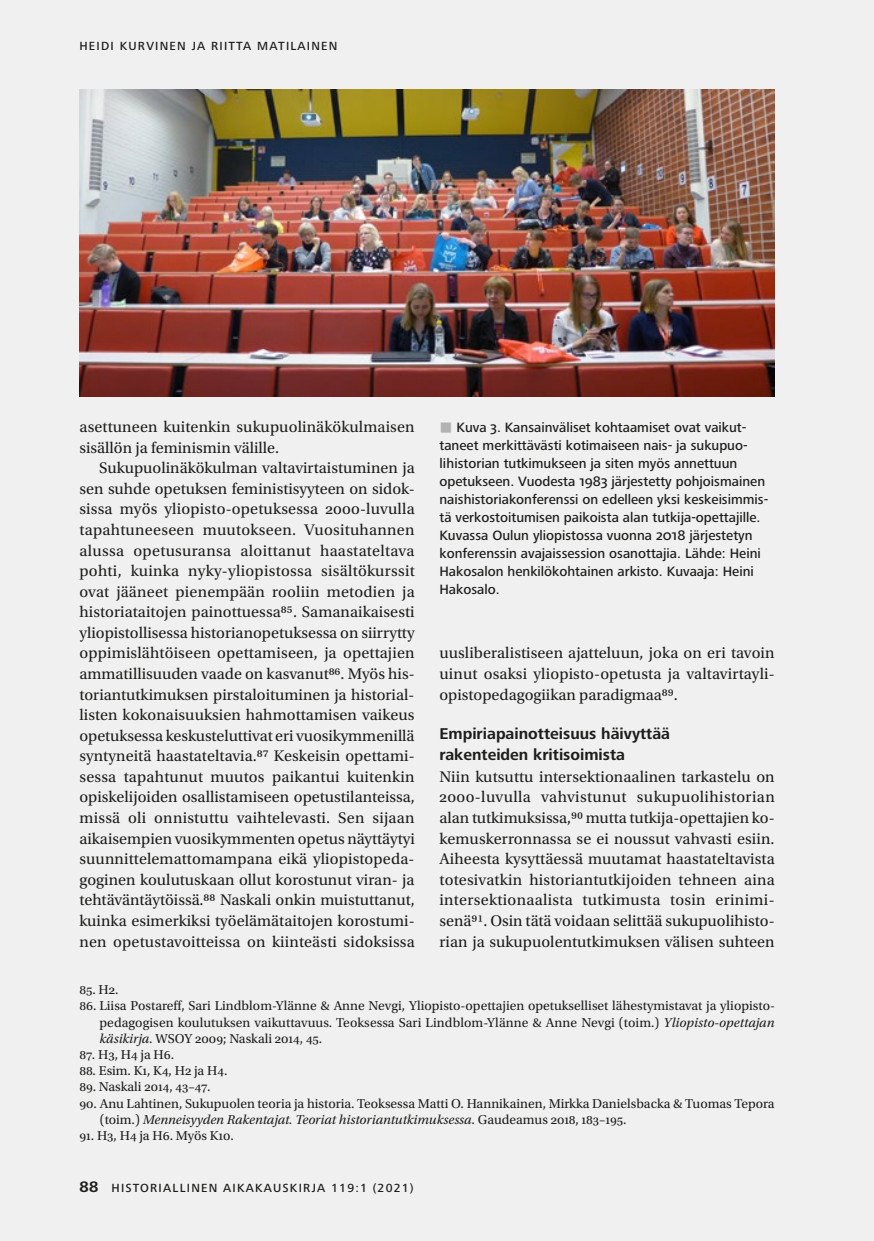
<style>
.page{position:relative;width:874px;height:1241px;background:#fff}
.page>*{position:absolute;margin:0;border:0;box-sizing:border-box;transform-origin:0 0}
.t1{font:16.1px/20.7px "Utopia Std";letter-spacing:.005em;color:#1d1d1b;text-align:justify}
.t2{font:700 16.1px/20.5px "Frutiger Next Pro";color:#1d1d1b}
.t3{font:500 14px/17.8px "Frutiger Next Pro";color:#1d1d1b}
.t4{font:13.65px/16.3px "Utopia Std";color:#1d1d1b;text-align:justify}
.t5{font:500 12.25px "Frutiger Next Pro";letter-spacing:.1em;color:#1d1d1b}
.s1{font-size:16.62px}
.s2{color:#b3b2b2}
.s3{font-style:italic}
.s4{font-weight:700;font-size:15.75px}
</style>
<div class="page">
<div style="left:0;top:0;width:873px;height:1240px;background:#f0f0f0"></div>
<img style="left:79px;top:89px;width:695px;height:307px">
<p class="t5" style="left:79px;top:39px;width:259px">HEIDI KURVINEN JA RIITTA MATILAINEN</p>
<p class="t1" style="left:79px;top:417px;width:336px">asettuneen kuitenkin sukupuolinäkökulmaisen sisällön ja feminismin välille.</p>
<p class="t1" style="left:79px;top:458px;width:337px;text-indent:20px">Sukupuolinäkökulman valtavirtaistuminen ja sen suhde opetuksen feministisyyteen on sidok&shy;sissa myös yliopisto-opetuksessa 2000-luvulla tapahtuneeseen muutokseen. Vuosituhannen alussa opetusuransa aloittanut haastateltava pohti, kuinka nyky-yliopistossa sisältökurssit ovat jääneet pienempään rooliin metodien ja historiataitojen painottuessa<span class="s1">85</span>. Samanaikaisesti yliopistollisessa historianopetuksessa on siirrytty oppimislähtöiseen opettamiseen, ja opettajien ammatillisuuden vaade on kasvanut<span class="s1">86</span>. Myös his&shy;toriantutkimuksen pirstaloituminen ja historial&shy;listen kokonaisuuksien hahmottamisen vaikeus opetuksessa keskusteluttivat eri vuosikymmenillä syntyneitä haastateltavia.<span class="s1">87</span> Keskeisin opettami&shy;sessa tapahtunut muutos paikantui kuitenkin opiskelijoiden osallistamiseen opetustilanteissa, missä oli onnistuttu vaihtelevasti. Sen sijaan aikaisempien vuosikymmenten opetus näyttäytyi suunnittelemattomampana eikä yliopistopeda&shy;goginen koulutuskaan ollut korostunut viran- ja tehtäväntäytöissä.<span class="s1">88</span> Naskali onkin muistuttanut, kuinka esimerkiksi työelämätaitojen korostumi&shy;nen opetustavoitteissa on kiinteästi sidoksissa</p>
<p class="t3" style="left:439px;top:418px;width:330px"><span class="s2">■</span> Kuva 3. Kansainväliset kohtaamiset ovat vaikut&shy;taneet merkittävästi kotimaiseen nais- ja sukupuo&shy;lihistorian tutkimukseen ja siten myös annettuun opetukseen. Vuodesta 1983 järjestetty pohjoismainen naishistoriakonferenssi on edelleen yksi keskeisimmis&shy;tä verkostoitumisen paikoista alan tutkija-opettajille.<br>Kuvassa Oulun yliopistossa vuonna 2018 järjestetyn konferenssin avajaissession osanottajia. Lähde: Heini Hakosalon henkilökohtainen arkisto. Kuvaaja: Heini Hakosalo.</p>
<p class="t1" style="left:439px;top:643px;width:336px">uusliberalistiseen ajatteluun, joka on eri tavoin uinut osaksi yliopisto-opetusta ja valtavirtayli&shy;opistopedagogiikan paradigmaa<span class="s1">89</span>.</p>
<p class="t2" style="left:439px;top:723px;width:232px">Empiriapainotteisuus häivyttää rakenteiden kritisoimista</p>
<p class="t1" style="left:439px;top:766px;width:337px">Niin kutsuttu intersektionaalinen tarkastelu on 2000-luvulla vahvistunut sukupuolihistorian alan tutkimuksissa,<span class="s1">90</span> mutta tutkija-opettajien ko&shy;kemuskerronnassa se ei noussut vahvasti esiin.<br>Aiheesta kysyttäessä muutamat haastateltavista totesivatkin historiantutkijoiden tehneen aina intersektionaalista tutkimusta tosin erinimi&shy;senä<span class="s1">91</span>. Osin tätä voidaan selittää sukupuolihisto&shy;rian ja sukupuolentutkimuksen välisen suhteen</p>
<p class="t4" style="left:79px;top:981px;width:41px">85. H2.</p>
<p class="t4" style="left:99px;top:997px;width:676px;text-indent:-20px">86. Liisa Postareff, Sari Lindblom-Ylänne &amp; Anne Nevgi, Yliopisto-opettajien opetukselliset lähestymistavat ja yliopisto&shy;pedagogisen koulutuksen vaikuttavuus. Teoksessa Sari Lindblom-Ylänne &amp; Anne Nevgi (toim.) <span class="s3">Yliopisto-opettajan käsikirja</span>. WSOY 2009; Naskali 2014, 45.</p>
<p class="t4" style="left:79px;top:1046px;width:96px">87. H3, H4 ja H6.</p>
<p class="t4" style="left:79px;top:1062px;width:149px">88. Esim. K1, K4, H2 ja H4.</p>
<p class="t4" style="left:79px;top:1078px;width:132px">89. Naskali 2014, 43–47.</p>
<p class="t4" style="left:100px;top:1095px;width:676px;text-indent:-20px">90. Anu Lahtinen, Sukupuolen teoria ja historia. Teoksessa Matti O. Hannikainen, Mirkka Danielsbacka &amp; Tuomas Tepora (toim.) <span class="s3">Menneisyyden Rakentajat. Teoriat historiantutkimuksessa</span>. Gaudeamus 2018, 183–195.</p>
<p class="t4" style="left:79px;top:1127px;width:156px">91. H3, H4 ja H6. Myös K10.</p>
<p class="t5" style="left:79px;top:1180px;width:335px"><span class="s4">88</span> HISTORIALLINEN AIKAKAUSKIRJA 119:1 (2021)</p>
</div>
